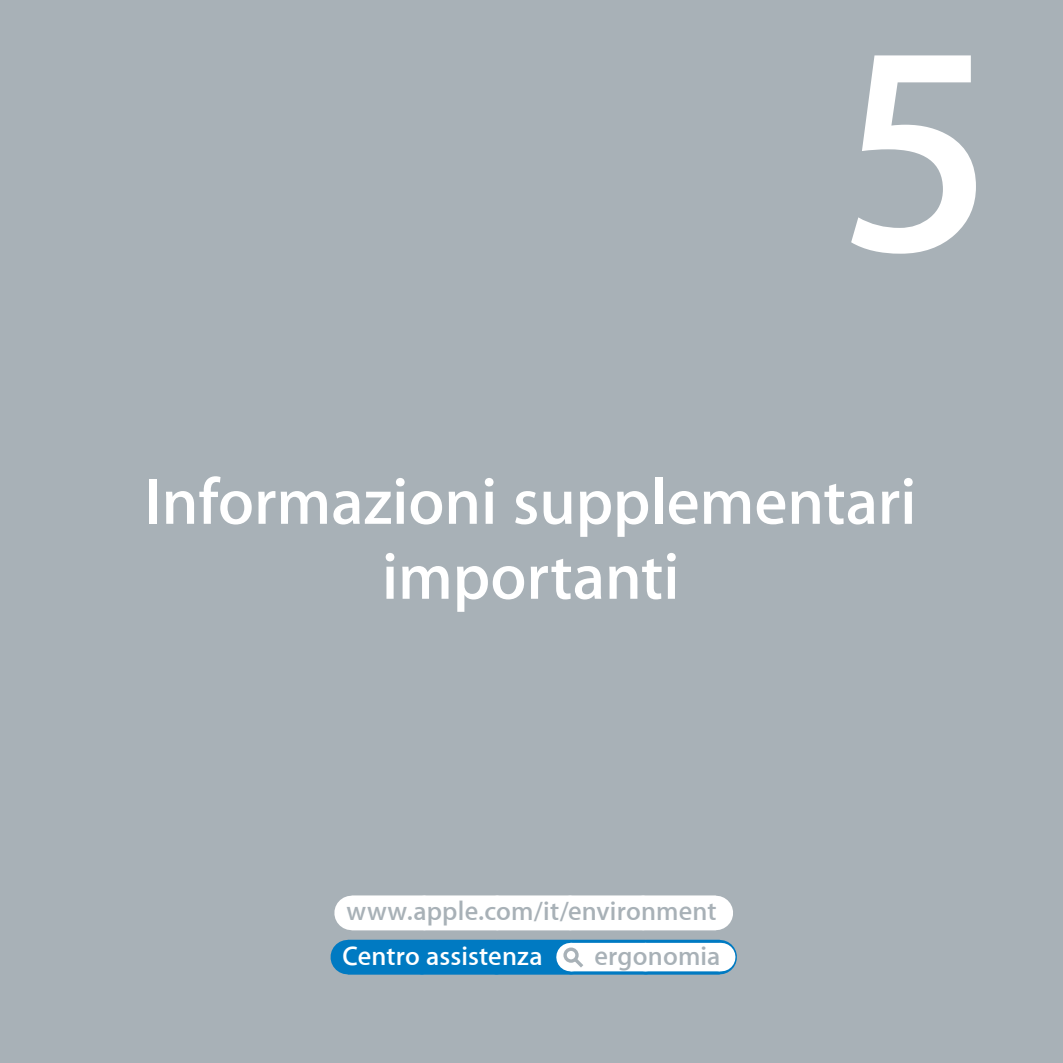
<style>
.page{position:relative;width:1063px;height:1063px;background:#a8b1b7}
.page>*{position:absolute;margin:0;border:0;box-sizing:border-box;transform-origin:0 0}
.t1{font:600 300px "Myriad Set";color:#fff}
.t2{font:600 66px/75px "Myriad Set";color:#fff;text-align:center}
.t3{font:600 27px "Myriad Set";letter-spacing:.005em;color:#a8b1b7}
.t4{font:600 27px "Myriad Set";letter-spacing:.005em;color:#fff}
</style>
<div class="page">
<div style="left:352px;top:896px;width:364px;height:34px;background:#fff"></div>
<svg style="left:348px;top:940px;width:373px;height:34px"></svg>
<h1 class="t1" style="left:839px;top:-37px;width:157px">5</h1>
<h2 class="t2" style="left:145px;top:463px;width:773px">Informazioni supplementari importanti</h2>
<p class="t3" style="left:346px;top:894px;width:372px">www.apple.com/it/environment</p>
<p class="t4" style="left:343px;top:939px;width:202px">Centro assistenza</p>
<p class="t3" style="left:595px;top:939px;width:127px">ergonomia</p>
</div>
